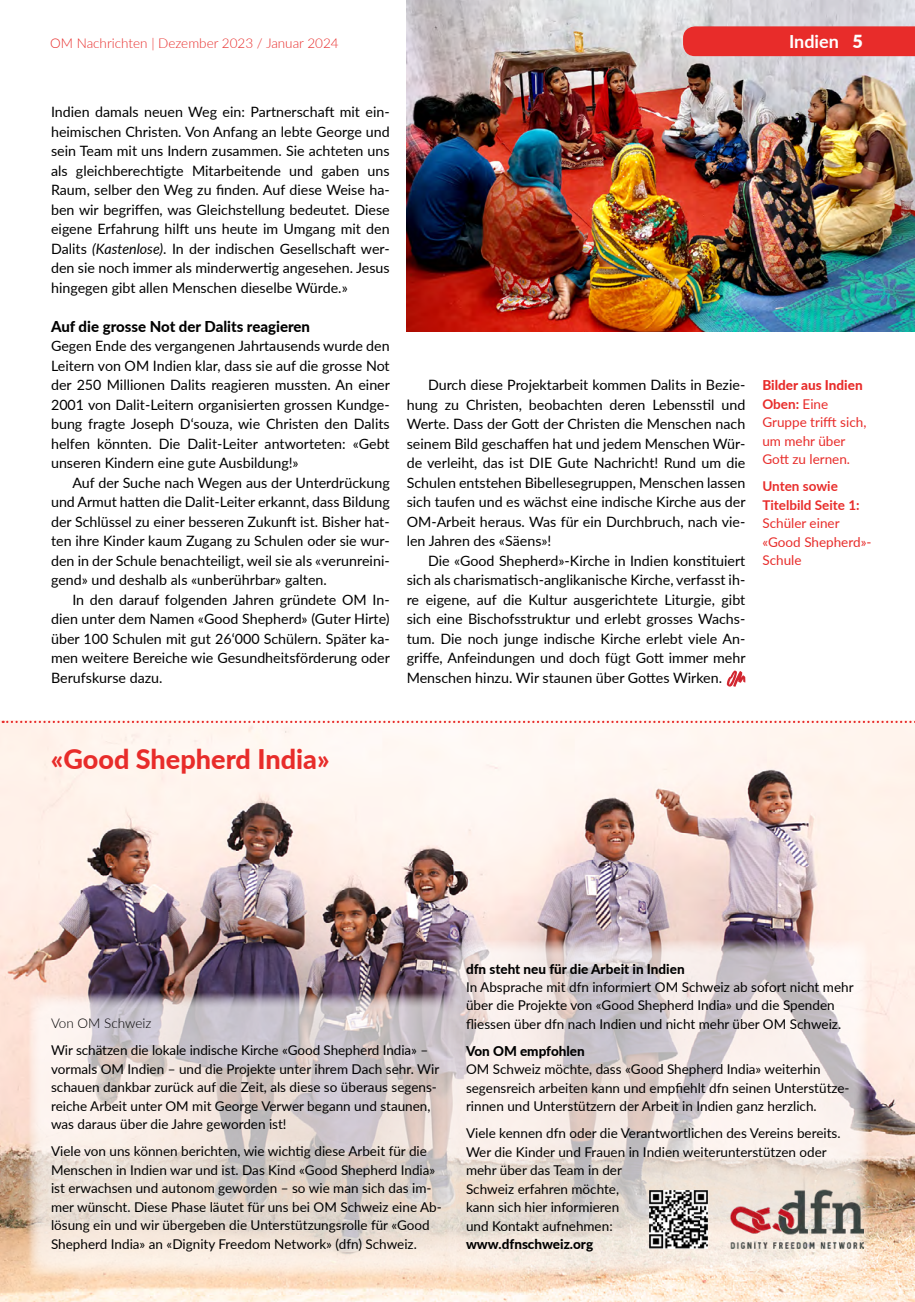
<style>
.page{position:relative;width:915px;height:1302px;background:#fff}
.page>*{position:absolute;margin:0;border:0;box-sizing:border-box;transform-origin:0 0}
.t1{font:800 27px "Lato";color:#e82c2a}
.t2{font:700 18px "Lato";color:#fff}
.t3{font:800 15px "Lato";color:#000}
.t4{font:14.25px/19.5px "Lato";color:#000;text-align:justify}
.t5{font:13.5px/18.5px "Lato";color:#000}
.t6{font:13.5px/18.5px "Lato";color:#e82c2a}
.t7{font:800 13.5px "Lato";color:#000}
.t8{font:300 13.5px "Lato";color:#e82c2a}
.t9{font:700 13.5px/18.5px "Lato";color:#e82c2a}
.t10{font:300 13.5px "Lato";color:#000}
.s1{font-weight:900}
.s2{font-style:italic}
.s3{font-weight:800}
.s4{font-weight:700}
</style>
<div class="page">
<img style="left:406px;top:0;width:508px;height:332px">
<div style="left:682px;top:26px;width:232px;height:30px;background:#e82c2a"></div>
<svg style="left:726px;top:670px;width:19px;height:16px"></svg>
<img style="left:0;top:720px;width:914px;height:581px">
<svg style="left:0;top:965px;width:418px;height:336px;background:#dbcdc7"></svg>
<svg style="left:418px;top:912px;width:477px;height:389px;background:#e3d7d2"></svg>
<svg style="left:3px;top:720px;width:912px;height:3px"></svg>
<img style="left:730px;top:1189px;width:132px;height:58px">
<img style="left:649px;top:1189px;width:58px;height:58px">
<p class="t8" style="left:50px;top:34px;width:290px">OM Nachrichten | Dezember 2023 / Januar 2024</p>
<p class="t2" style="left:788px;top:28px;width:75px">Indien <span class="s1">5</span></p>
<p class="t4" style="left:51px;top:101px;width:340px">Indien damals neuen Weg ein: Partnerschaft mit ein&shy;heimischen Christen. Von Anfang an lebte George und sein Team mit uns Indern zusammen. Sie achteten uns als gleichberechtigte Mitarbeitende und gaben uns Raum, selber den Weg zu finden. Auf diese Weise ha&shy;ben wir begriffen, was Gleichstellung bedeutet. Diese eigene Erfahrung hilft uns heute im Umgang mit den Dalits <span class="s2">(Kastenlose)</span>. In der indischen Gesellschaft wer&shy;den sie noch immer als minderwertig angesehen. Jesus hingegen gibt allen Menschen dieselbe Würde.»</p>
<p class="t3" style="left:51px;top:315px;width:260px">Auf die grosse Not der Dalits reagieren</p>
<p class="t4" style="left:51px;top:335px;width:340px">Gegen Ende des vergangenen Jahrtausends wurde den Leitern von OM Indien klar, dass sie auf die grosse Not der 250 Millionen Dalits reagieren mussten. An einer 2001 von Dalit-Leitern organisierten grossen Kundge&shy;bung fragte Joseph D‘souza, wie Christen den Dalits helfen könnten. Die Dalit-Leiter antworteten: «Gebt unseren Kindern eine gute Ausbildung!»</p>
<p class="t4" style="left:51px;top:472px;width:340px;text-indent:21px">Auf der Suche nach Wegen aus der Unterdrückung und Armut hatten die Dalit-Leiter erkannt, dass Bildung der Schlüssel zu einer besseren Zukunft ist. Bisher hat&shy;ten ihre Kinder kaum Zugang zu Schulen oder sie wur&shy;den in der Schule benachteiligt, weil sie als «verunreini&shy;gend» und deshalb als «unberührbar» galten.</p>
<p class="t4" style="left:51px;top:589px;width:340px;text-indent:21px">In den darauf folgenden Jahren gründete OM In&shy;dien unter dem Namen «Good Shepherd» (Guter Hirte) über 100 Schulen mit gut 26‘000 Schülern. Später ka&shy;men weitere Bereiche wie Gesundheitsförderung oder Berufskurse dazu.</p>
<p class="t4" style="left:406px;top:374px;width:340px;text-indent:21px">Durch diese Projektarbeit kommen Dalits in Bezie&shy;hung zu Christen, beobachten deren Lebensstil und Werte. Dass der Gott der Christen die Menschen nach seinem Bild geschaffen hat und jedem Menschen Wür&shy;de verleiht, das ist DIE Gute Nachricht! Rund um die Schulen entstehen Bibellesegruppen, Menschen lassen sich taufen und es wächst eine indische Kirche aus der OM-Arbeit heraus. Was für ein Durchbruch, nach vie&shy;len Jahren des «Säens»!</p>
<p class="t4" style="left:406px;top:550px;width:340px;text-indent:21px">Die «Good Shepherd»-Kirche in Indien konstituiert sich als charismatisch-anglikanische Kirche, verfasst ih&shy;re eigene, auf die Kultur ausgerichtete Liturgie, gibt sich eine Bischofsstruktur und erlebt grosses Wachs&shy;tum. Die noch junge indische Kirche erlebt viele An&shy;griffe, Anfeindungen und doch fügt Gott immer mehr Menschen hinzu. Wir staunen über Gottes Wirken.</p>
<p class="t6" style="left:762px;top:375px;width:105px"><span class="s3">Bilder aus Indien<br></span><span class="s4">Oben:</span> Eine<br>Gruppe trifft sich, um mehr über<br>Gott zu lernen.</p>
<p class="t9" style="left:762px;top:476px;width:99px">Unten sowie<br>Titelbild Seite 1:</p>
<p class="t6" style="left:762px;top:513px;width:111px">Schüler einer «Good Shepherd»-<br>Schule</p>
<h1 class="t1" style="left:51px;top:739px;width:280px">«Good Shepherd India»</h1>
<p class="t10" style="left:51px;top:1014px;width:102px">Von OM Schweiz</p>
<p class="t5" style="left:51px;top:1040px;width:389px">Wir schätzen die lokale indische Kirche «Good Shepherd India» – vormals OM Indien – und die Projekte unter ihrem Dach sehr. Wir schauen dankbar zurück auf die Zeit, als diese so überaus segens&shy;reiche Arbeit unter OM mit George Verwer begann und staunen, was daraus über die Jahre geworden ist!</p>
<p class="t5" style="left:51px;top:1141px;width:392px">Viele von uns können berichten, wie wichtig diese Arbeit für die Menschen in Indien war und ist. Das Kind «Good Shepherd India» ist erwachsen und autonom geworden – so wie man sich das im&shy;mer wünscht. Diese Phase läutet für uns bei OM Schweiz eine Ab&shy;lösung ein und wir übergeben die Unterstützungsrolle für «Good Shepherd India» an «Dignity Freedom Network» (dfn) Schweiz.</p>
<p class="t7" style="left:466px;top:958px;width:220px">dfn steht neu für die Arbeit in Indien</p>
<p class="t5" style="left:466px;top:977px;width:389px">In Absprache mit dfn informiert OM Schweiz ab sofort nicht mehr über die Projekte von «Good Shepherd India» und die Spenden fliessen über dfn nach Indien und nicht mehr über OM Schweiz.</p>
<p class="t7" style="left:466px;top:1040px;width:120px">Von OM empfohlen</p>
<p class="t5" style="left:466px;top:1059px;width:385px">OM Schweiz möchte, dass «Good Shepherd India» weiterhin segensreich arbeiten kann und empfiehlt dfn seinen Unterstütze&shy;rinnen und Unterstützern der Arbeit in Indien ganz herzlich.</p>
<p class="t5" style="left:466px;top:1123px;width:376px">Viele kennen dfn oder die Verantwortlichen des Vereins bereits.<br>Wer die Kinder und Frauen in Indien weiterunterstützen oder mehr über das Team in der<br>Schweiz erfahren möchte,<br>kann sich hier informieren<br>und Kontakt aufnehmen:</p>
<p class="t7" style="left:466px;top:1233px;width:129px">www.dfnschweiz.org</p>
</div>
